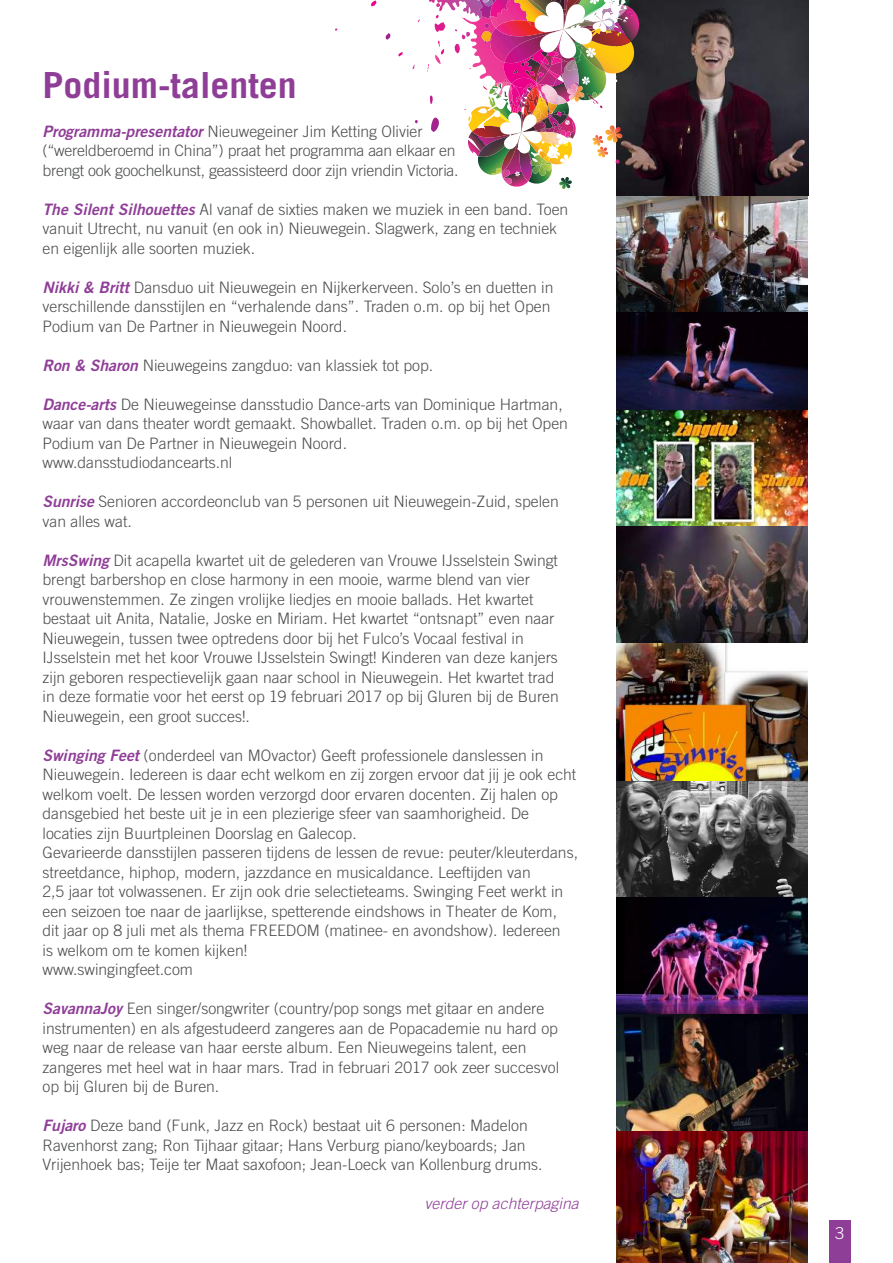
<style>
.page{position:relative;width:893px;height:1263px;background:#fff}
.page>*{position:absolute;margin:0;border:0;box-sizing:border-box;transform-origin:0 0}
.t1{font:700 36px "Trade Gothic";color:#8f3e97;scale:1.05 1}
.t2{font:300 16.5px "Trade Gothic";color:#fff}
.t3{font:300 15.75px/19.5px "Trade Gothic";color:#4b4c4d}
.t4{font:italic 300 15.75px "Trade Gothic";color:#8f3e97}
.s1{font-family:"Trade Gothic Bold Two";font-weight:400;font-style:italic;color:#8f3e97}
</style>
<div class="page">
<img style="left:617px;top:0;width:191px;height:1263px">
<img style="left:617px;top:526px;width:191px;height:118px">
<img style="left:617px;top:644px;width:191px;height:136px">
<div style="left:829px;top:1220px;width:21px;height:43px;background:#8f3e97"></div>
<svg style="left:641px;top:0;width:33px;height:172px;background:#2a1d25"></svg>
<img style="left:335px;top:0;width:306px;height:229px">
<h1 class="t1" style="left:43px;top:63px;width:244px">Podium-talenten</h1>
<p class="t3" style="left:43px;top:121px;width:418px"><span class="s1">Programma-presentator</span> Nieuwegeiner Jim Ketting Olivier (“wereldberoemd in China”) praat het programma aan elkaar en brengt ook goochelkunst, geassisteerd door zijn vriendin Victoria.</p>
<p class="t3" style="left:43px;top:199px;width:527px"><span class="s1">The Silent Silhouettes</span> Al vanaf de sixties maken we muziek in een band. Toen vanuit Utrecht, nu vanuit (en ook in) Nieuwegein. Slagwerk, zang en techniek en eigenlijk alle soorten muziek.</p>
<p class="t3" style="left:43px;top:277px;width:512px"><span class="s1">Nikki &amp; Britt</span> Dansduo uit Nieuwegein en Nijkerkerveen. Solo’s en duetten in verschillende dansstijlen en “verhalende dans”. Traden o.m. op bij het Open<br>Podium van De Partner in Nieuwegein Noord.</p>
<p class="t3" style="left:43px;top:355px;width:392px"><span class="s1">Ron &amp; Sharon</span> Nieuwegeins zangduo: van klassiek tot pop.</p>
<p class="t3" style="left:43px;top:394px;width:527px"><span class="s1">Dance-arts</span> De Nieuwegeinse dansstudio Dance-arts van Dominique Hartman, waar van dans theater wordt gemaakt. Showballet. Traden o.m. op bij het Open Podium van De Partner in Nieuwegein Noord.<br>www.dansstudiodancearts.nl</p>
<p class="t3" style="left:43px;top:491px;width:518px"><span class="s1">Sunrise</span> Senioren accordeonclub van 5 personen uit Nieuwegein-Zuid, spelen van alles wat.</p>
<p class="t3" style="left:43px;top:550px;width:518px"><span class="s1">MrsSwing</span> Dit acapella kwartet uit de gelederen van Vrouwe IJsselstein Swingt brengt barbershop en close harmony in een mooie, warme blend van vier vrouwenstemmen. Ze zingen vrolijke liedjes en mooie ballads. Het kwartet bestaat uit Anita, Natalie, Joske en Miriam. Het kwartet “ontsnapt” even naar Nieuwegein, tussen twee optredens door bij het Fulco’s Vocaal festival in IJsselstein met het koor Vrouwe IJsselstein Swingt! Kinderen van deze kanjers zijn geboren respectievelijk gaan naar school in Nieuwegein. Het kwartet trad in deze formatie voor het eerst op 19 februari 2017 op bij Gluren bij de Buren Nieuwegein, een groot succes!.</p>
<p class="t3" style="left:43px;top:745px;width:537px"><span class="s1">Swinging Feet</span> (onderdeel van MOvactor) Geeft professionele danslessen in Nieuwegein. Iedereen is daar echt welkom en zij zorgen ervoor dat jij je ook echt welkom voelt. De lessen worden verzorgd door ervaren docenten. Zij halen op dansgebied het beste uit je in een plezierige sfeer van saamhorigheid. De locaties zijn Buurtpleinen Doorslag en Galecop.<br>Gevarieerde dansstijlen passeren tijdens de lessen de revue: peuter/kleuterdans, streetdance, hiphop, modern, jazzdance en musicaldance. Leeftijden van<br>2,5 jaar tot volwassenen. Er zijn ook drie selectieteams. Swinging Feet werkt in een seizoen toe naar de jaarlijkse, spetterende eindshows in Theater de Kom,<br>dit jaar op 8 juli met als thema FREEDOM (matinee- en avondshow). Iedereen<br>is welkom om te komen kijken!<br>www.swingingfeet.com</p>
<p class="t3" style="left:43px;top:998px;width:518px"><span class="s1">SavannaJoy</span> Een singer/songwriter (country/pop songs met gitaar en andere instrumenten) en als afgestudeerd zangeres aan de Popacademie nu hard op weg naar de release van haar eerste album. Een Nieuwegeins talent, een zangeres met heel wat in haar mars. Trad in februari 2017 ook zeer succesvol op bij Gluren bij de Buren.</p>
<p class="t3" style="left:43px;top:1115px;width:501px"><span class="s1">Fujaro</span> Deze band (Funk, Jazz en Rock) bestaat uit 6 personen: Madelon<br>Ravenhorst zang; Ron Tijhaar gitaar; Hans Verburg piano/keyboards; Jan<br>Vrijenhoek bas; Teije ter Maat saxofoon; Jean-Loeck van Kollenburg drums.</p>
<p class="t4" style="left:425px;top:1194px;width:156px">verder op achterpagina</p>
<p class="t2" style="left:835px;top:1223px;width:11px">3</p>
</div>
